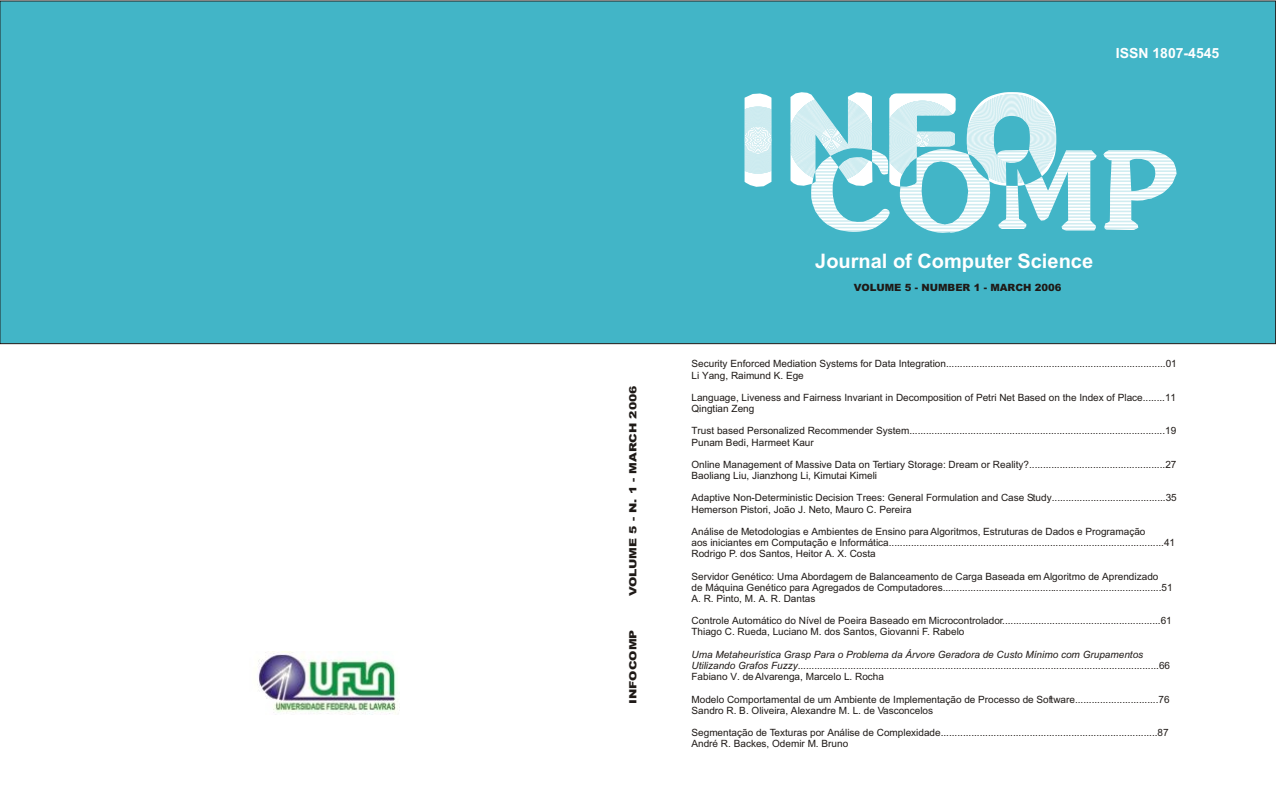
<style>
.page{position:relative;width:1276px;height:794px;background:#fff}
.page>*{position:absolute;margin:0;border:0;box-sizing:border-box;transform-origin:0 0}
.t1{font:700 20px "Arial";color:#fff}
.t2{font:700 14px "Arial";color:#fff}
.t3{font:10px/11.2px "Arial";color:#1f1a17}
.t4{font:900 10px "Arial";color:#1f1a17;scale:1.24 1}
.t5{font:900 10px "Arial";color:#1f1a17}
.s1{font-style:italic}
</style>
<div class="page">
<div style="left:0;top:1px;width:1276px;height:343px;background:#42b5c7;border:1px solid #1f1a17"></div>
<svg style="left:745px;top:93px;width:26px;height:94px;background:#d9f0f3"></svg>
<svg style="left:1103px;top:150px;width:74px;height:80px"></svg>
<svg style="left:791px;top:92px;width:306px;height:141px"></svg>
<img style="left:258px;top:652px;width:140px;height:63px">
<h2 class="t2" style="left:1116px;top:48px;width:105px">ISSN 1807-4545</h2>
<p class="t4" style="left:629px;top:596px;width:172px;rotate:-90deg">VOLUME 5 - N. 1 - MARCH 2006</p>
<p class="t4" style="left:629px;top:704px;width:62px;rotate:-90deg">INFOCOMP</p>
<h1 class="t1" style="left:815px;top:254px;width:279px">Journal of Computer Science</h1>
<p class="t5" style="left:854px;top:283px;width:209px">VOLUME 5 - NUMBER 1 - MARCH 2006</p>
<p class="t3" style="left:692px;top:359px;width:487px">Security Enforced Mediation Systems for Data Integration...............................................................................01<br>Li Yang, Raimund K. Ege</p>
<p class="t3" style="left:692px;top:393px;width:486px">Language, Liveness and Fairness Invariant in Decomposition of Petri Net Based on the Index of Place........11<br>Qingtian Zeng</p>
<p class="t3" style="left:692px;top:426px;width:486px">Trust based Personalized Recommender System............................................................................................19<br>Punam Bedi, Harmeet Kaur</p>
<p class="t3" style="left:692px;top:460px;width:486px">Online Management of Massive Data on Tertiary Storage: Dream or Reality?.................................................27<br>Baoliang Liu, Jianzhong Li, Kimutai Kimeli</p>
<p class="t3" style="left:692px;top:493px;width:487px">Adaptive Non-Deterministic Decision Trees: General Formulation and Case Study.........................................35<br>Hemerson Pistori, João J. Neto, Mauro C. Pereira</p>
<p class="t3" style="left:692px;top:527px;width:485px">Análise de Metodologias e Ambientes de Ensino para Algoritmos, Estruturas de Dados e Programação<br>aos iniciantes em Computação e Informática...................................................................................................41<br>Rodrigo P. dos Santos, Heitor A. X. Costa</p>
<p class="t3" style="left:692px;top:571px;width:483px">Servidor Genético: Uma Abordagem de Balanceamento de Carga Baseada em Algoritmo de Aprendizado<br>de Máquina Genético para Agregados de Computadores...............................................................................51<br>A. R. Pinto, M. A. R. Dantas</p>
<p class="t3" style="left:692px;top:616px;width:482px">Controle Automático do Nível de Poeira Baseado em Microcontrolador.........................................................61<br>Thiago C. Rueda, Luciano M. dos Santos, Giovanni F. Rabelo</p>
<p class="t3" style="left:692px;top:650px;width:480px"><span class="s1">Uma Metaheurística Grasp Para o Problema da Árvore Geradora de Custo Mínimo com Grupamentos<br>Utilizando Grafos Fuzzy</span>..................................................................................................................................66<br>Fabiano V. de Alvarenga, Marcelo L. Rocha</p>
<p class="t3" style="left:692px;top:694px;width:480px">Modelo Comportamental de um Ambiente de Implementação de Processo de Software..............................76<br>Sandro R. B. Oliveira, Alexandre M. L. de Vasconcelos</p>
<p class="t3" style="left:692px;top:728px;width:479px">Segmentação de Texturas por Análise de Complexidade..............................................................................87<br>André R. Backes, Odemir M. Bruno</p>
</div>
